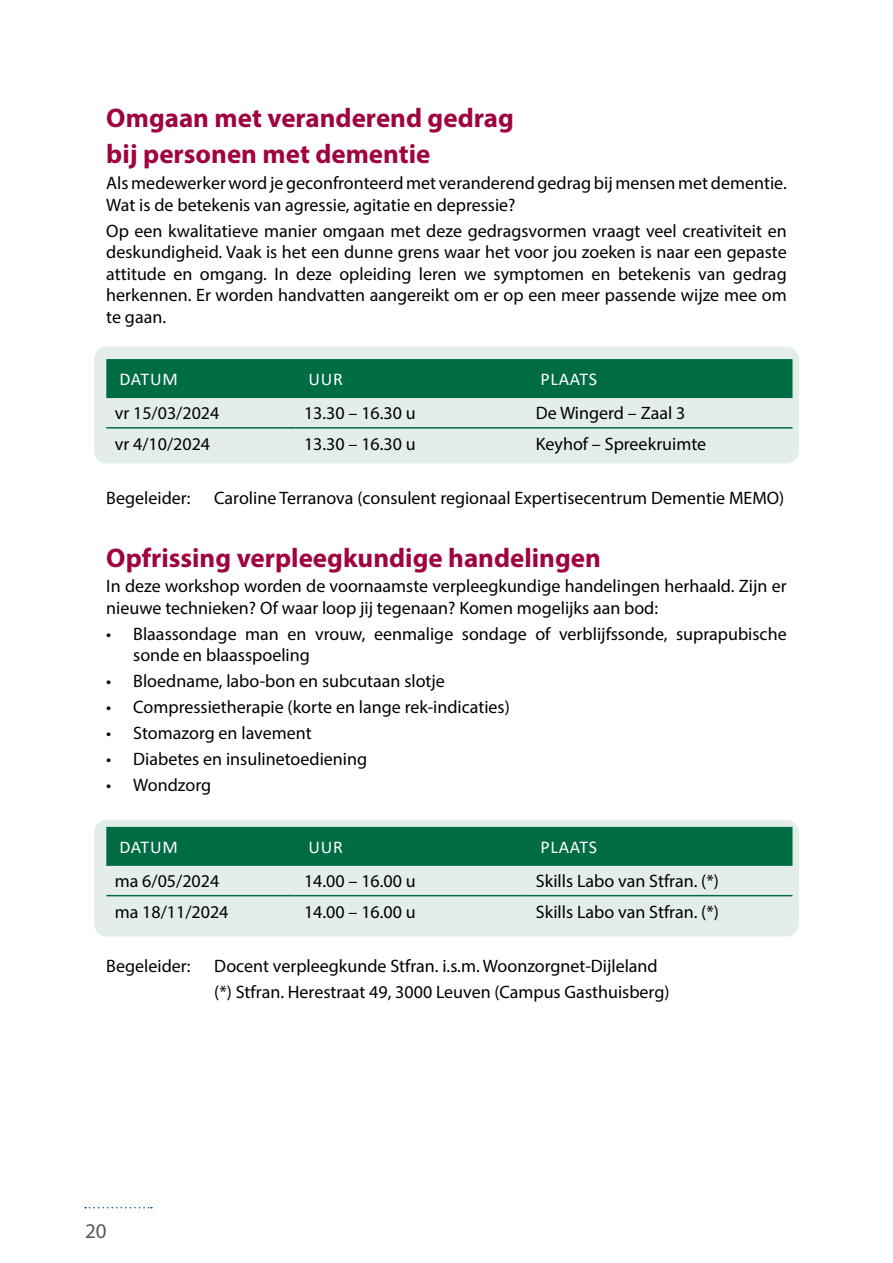
<style>
.page{position:relative;width:893px;height:1263px;background:#fff}
.page>*{position:absolute;margin:0;border:0;box-sizing:border-box;transform-origin:0 0}
.t1{font:700 27px/36.6px "Myriad Pro";color:#9f043e}
.t2{font:21px "Myriad Pro";color:#575756}
.t3{font:18px/21.6px "Myriad Pro";color:#000}
.t4{font:18px "Calibri";letter-spacing:.04em;color:#fff}
</style>
<div class="page">
<div style="left:94px;top:347px;width:705px;height:116px;background:#e4eee9;border-radius:13px"></div>
<svg style="left:85px;top:1207px;width:67px;height:1px"></svg>
<div style="left:94px;top:820px;width:705px;height:116px;background:#e4eee9;border-radius:13px"></div>
<div style="left:106px;top:359px;width:686px;height:39px;background:#006c43"></div>
<hr style="left:106px;top:427px;width:190px;height:2px;background:#006c43">
<hr style="left:296px;top:427px;width:231px;height:2px;background:#006c43">
<hr style="left:527px;top:427px;width:265px;height:2px;background:#006c43">
<div style="left:106px;top:827px;width:686px;height:39px;background:#006c43"></div>
<hr style="left:106px;top:895px;width:190px;height:1px;background:#006c43">
<hr style="left:296px;top:895px;width:231px;height:1px;background:#006c43">
<hr style="left:527px;top:895px;width:265px;height:1px;background:#006c43">
<h1 class="t1" style="left:106px;top:98px;width:409px">Omgaan met veranderend gedrag bij personen met dementie</h1>
<p class="t3" style="left:106px;top:172px;width:682px">Als medewerker word je geconfronteerd met veranderend gedrag bij mensen met dementie.<br>Wat is de betekenis van agressie, agitatie en depressie?</p>
<p class="t3" style="left:106px;top:219px;width:682px;text-align:justify">Op een kwalitatieve manier omgaan met deze gedragsvormen vraagt veel creativiteit en deskundigheid. Vaak is het een dunne grens waar het voor jou zoeken is naar een gepaste attitude en omgang. In deze opleiding leren we symptomen en betekenis van gedrag herkennen. Er worden handvatten aangereikt om er op een meer passende wijze mee om te gaan.</p>
<p class="t4" style="left:119px;top:367px;width:60px">DATUM</p>
<p class="t4" style="left:309px;top:367px;width:36px">UUR</p>
<p class="t4" style="left:540px;top:367px;width:58px">PLAATS</p>
<p class="t3" style="left:115px;top:402px;width:106px">vr 15/03/2024</p>
<p class="t3" style="left:304px;top:402px;width:113px">13.30 – 16.30 u</p>
<p class="t3" style="left:536px;top:402px;width:151px">De Wingerd – Zaal 3</p>
<p class="t3" style="left:115px;top:433px;width:97px">vr 4/10/2024</p>
<p class="t3" style="left:304px;top:433px;width:113px">13.30 – 16.30 u</p>
<p class="t3" style="left:536px;top:433px;width:172px">Keyhof – Spreekruimte</p>
<p class="t3" style="left:106px;top:487px;width:86px">Begeleider:</p>
<p class="t3" style="left:214px;top:487px;width:571px">Caroline Terranova (consulent regionaal Expertisecentrum Dementie MEMO)</p>
<h1 class="t1" style="left:106px;top:538px;width:496px">Opfrissing verpleegkundige handelingen</h1>
<p class="t3" style="left:106px;top:575px;width:682px">In deze workshop worden de voornaamste verpleegkundige handelingen herhaald. Zijn er nieuwe technieken? Of waar loop jij tegenaan? Komen mogelijks aan bod:</p>
<p class="t3" style="left:133px;top:623px;width:655px;text-indent:-27px">• Blaassondage man en vrouw, eenmalige sondage of verblijfssonde, suprapubische sonde en blaasspoeling</p>
<p class="t3" style="left:106px;top:670px;width:340px">• Bloedname, labo-bon en subcutaan slotje</p>
<p class="t3" style="left:106px;top:696px;width:405px">• Compressietherapie (korte en lange rek-indicaties)</p>
<p class="t3" style="left:106px;top:722px;width:207px">• Stomazorg en lavement</p>
<p class="t3" style="left:106px;top:748px;width:262px">• Diabetes en insulinetoediening</p>
<p class="t3" style="left:106px;top:774px;width:106px">• Wondzorg</p>
<p class="t4" style="left:119px;top:835px;width:60px">DATUM</p>
<p class="t4" style="left:309px;top:835px;width:36px">UUR</p>
<p class="t4" style="left:540px;top:835px;width:58px">PLAATS</p>
<p class="t3" style="left:115px;top:870px;width:106px">ma 6/05/2024</p>
<p class="t3" style="left:304px;top:870px;width:113px">14.00 – 16.00 u</p>
<p class="t3" style="left:536px;top:870px;width:185px">Skills Labo van Stfran. (*)</p>
<p class="t3" style="left:115px;top:900px;width:115px">ma 18/11/2024</p>
<p class="t3" style="left:304px;top:900px;width:113px">14.00 – 16.00 u</p>
<p class="t3" style="left:536px;top:900px;width:185px">Skills Labo van Stfran. (*)</p>
<p class="t3" style="left:106px;top:955px;width:86px">Begeleider:</p>
<p class="t3" style="left:214px;top:953px;width:457px;line-height:25.8px">Docent verpleegkunde Stfran. i.s.m. Woonzorgnet-Dijleland (*) Stfran. Herestraat 49, 3000 Leuven (Campus Gasthuisberg)</p>
<p class="t2" style="left:85px;top:1218px;width:23px">20</p>
</div>
